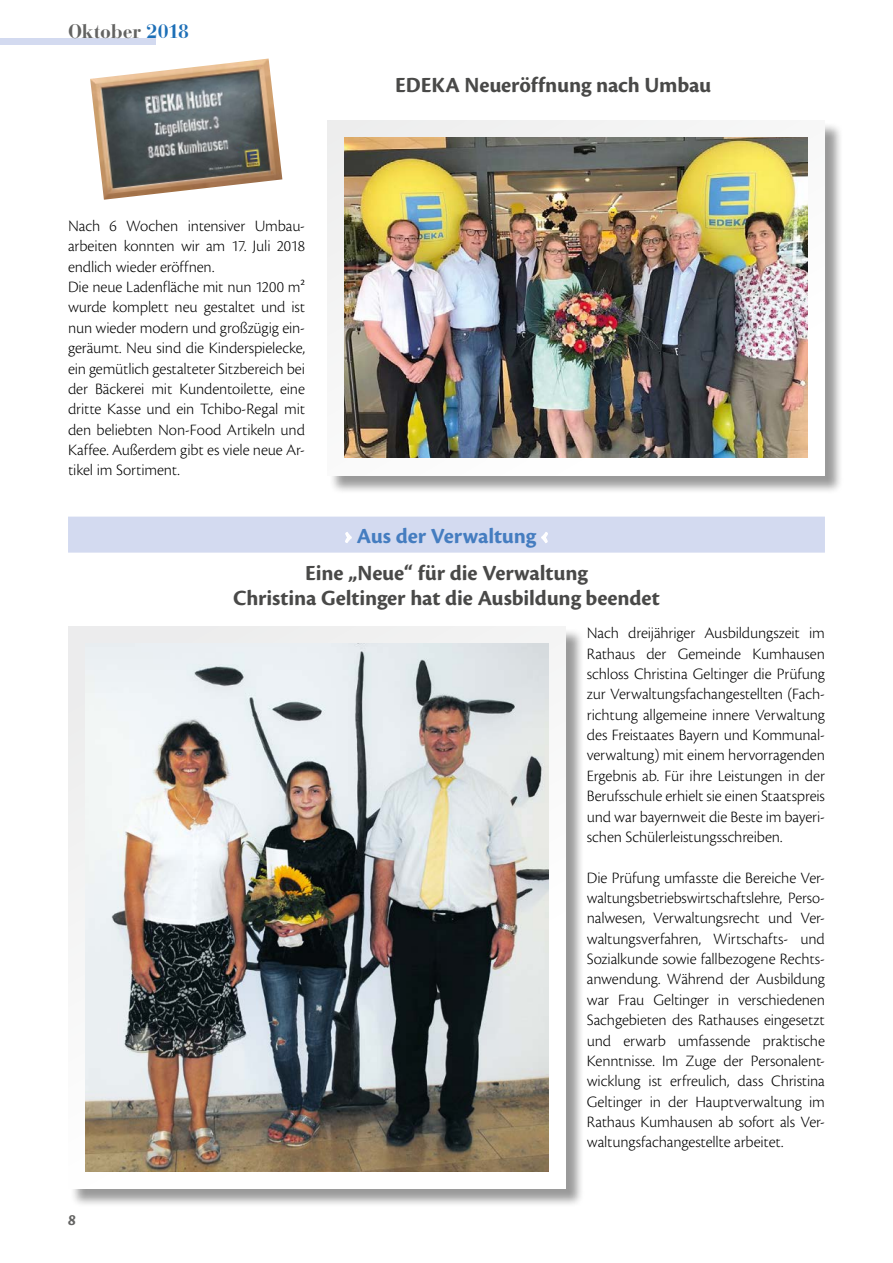
<style>
.page{position:relative;width:893px;height:1263px;background:#fff}
.page>*{position:absolute;margin:0;border:0;box-sizing:border-box;transform-origin:0 0}
.t1{font:700 22.5px/36.9px "Cronos Pro";letter-spacing:-.005em;color:#494948;text-align:center}
.t2{font:700 19.5px "Bauer Bodoni Std";letter-spacing:-.005em;color:#636362}
.t3{font:300 16.5px/20.4px "Cronos Pro";letter-spacing:-.01em;color:#000;text-align:justify}
.t4{font:italic 700 16.5px "Cronos Pro";color:#636362}
.s1{color:#1d6fb7}
.s2{color:#fff}
.s3{color:#457dc0}
</style>
<div class="page">
<div style="left:0;top:38px;width:155px;height:6px;background:#d3daf0"></div>
<div style="left:68px;top:517px;width:757px;height:36px;background:#d3daf0"></div>
<svg style="left:345px;top:532px;width:7px;height:11px"></svg>
<svg style="left:541px;top:532px;width:7px;height:11px"></svg>
<div style="left:329px;top:122px;width:515px;height:372px;background:#000;opacity:.4"></div>
<div style="left:327px;top:120px;width:498px;height:355px;background:#f8f9f9"></div>
<img style="left:344px;top:137px;width:464px;height:321px">
<div style="left:70px;top:628px;width:515px;height:579px;background:#000;opacity:.4"></div>
<div style="left:68px;top:626px;width:498px;height:562px;background:linear-gradient(to right,#f4f4f5,#fafafa)"></div>
<img style="left:85px;top:643px;width:464px;height:528px">
<img style="left:90px;top:59px;width:192px;height:141px">
<p class="t2" style="left:68px;top:20px;width:122px">Oktober <span class="s1">2018</span></p>
<p class="t3" style="left:68px;top:216px;width:239px;text-align:left">Nach 6 Wochen intensiver Umbau&shy;arbeiten konnten wir am 17. Juli 2018 endlich wieder eröffnen.<br>Die neue Ladenfläche mit nun 1200 m² wurde komplett neu gestaltet und ist nun wieder modern und großzügig ein&shy;geräumt. Neu sind die Kinderspielecke, ein gemütlich gestalteter Sitzbereich bei der Bäckerei mit Kundentoilette, eine dritte Kasse und ein Tchibo-Regal mit den beliebten Non-Food Artikeln und Kaffee. Außerdem gibt es viele neue Ar&shy;tikel im Sortiment.</p>
<h1 class="t1" style="left:395px;top:67px;width:318px">EDEKA Neueröffnung nach Umbau</h1>
<p class="t4" style="left:68px;top:1210px;width:9px">8</p>
<h1 class="t1" style="left:305px;top:517px;width:284px"><span class="s2">›</span> <span class="s3">Aus der Verwaltung</span> <span class="s2">‹<br></span>Eine „Neue“ für die Verwaltung</h1>
<h1 class="t1" style="left:233px;top:580px;width:428px">Christina Geltinger hat die Ausbildung beendet</h1>
<p class="t3" style="left:587px;top:623px;width:240px">Nach dreijähriger Ausbildungszeit im Rathaus der Gemeinde Kumhausen schloss Christina Geltinger die Prüfung zur Verwaltungsfachangestellten (Fach&shy;richtung allgemeine innere Verwaltung des Freistaates Bayern und Kommunal&shy;verwaltung) mit einem hervorragenden Ergebnis ab. Für ihre Leistungen in der Berufsschule erhielt sie einen Staatspreis und war bayernweit die Beste im bayeri&shy;schen Schülerleistungsschreiben.</p>
<p class="t3" style="left:587px;top:867px;width:240px">Die Prüfung umfasste die Bereiche Ver&shy;waltungsbetriebswirtschaftslehre, Perso&shy;nalwesen, Verwaltungsrecht und Ver&shy;waltungsverfahren, Wirtschafts- und Sozialkunde sowie fallbezogene Rechts&shy;anwendung. Während der Ausbildung war Frau Geltinger in verschiedenen Sachgebieten des Rathauses eingesetzt und erwarb umfassende praktische Kenntnisse. Im Zuge der Personalent&shy;wicklung ist erfreulich, dass Christina Geltinger in der Hauptverwaltung im Rathaus Kumhausen ab sofort als Ver&shy;waltungsfachangestellte arbeitet.</p>
</div>
